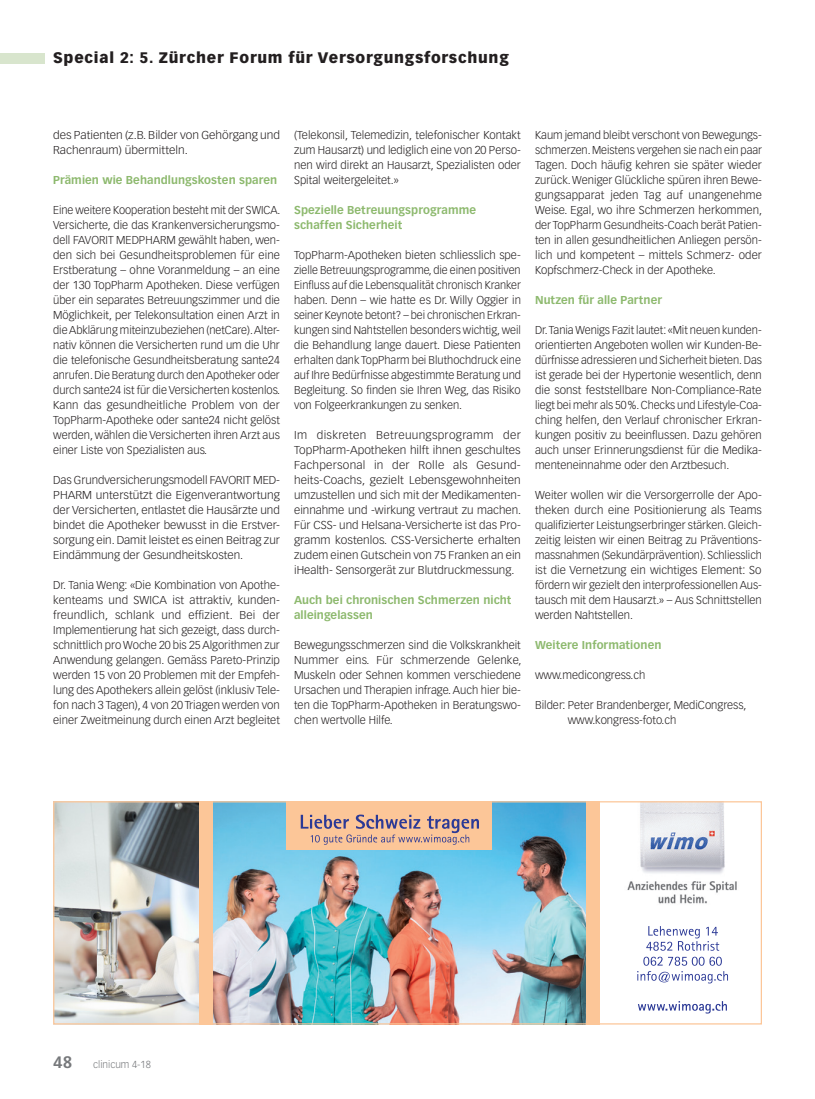
<style>
.page{position:relative;width:815px;height:1099px;background:#fff}
.page>*{position:absolute;margin:0;border:0;box-sizing:border-box;transform-origin:0 0}
.t1{font:900 15px "Vectora LT Std";letter-spacing:.05em;color:#231f20}
.Lauftext{font:300 11.25px/15px "Vectora LT Std";color:#231f20;text-align:justify}
.Lauftext-2{font:300 11.25px/15px "Vectora LT Std";color:#231f20;text-align:justify;scale:1.05 1}
.ZT_Special{font:700 11.25px/15px "Vectora LT Std";letter-spacing:.005em;color:#8db96e}
.Lauftext-3{font:300 11.25px/15px "Vectora LT Std";color:#231f20;scale:1.06 1}
.t2{font:300 10px "Vectora LT Std";color:#76787b}
.s1{font-weight:700;font-size:16.25px}
</style>
<div class="page">
<div style="left:0;top:53px;width:45px;height:10px;background:#d8e5cd"></div>
<img style="left:55px;top:803px;width:145px;height:219px">
<img style="left:213px;top:803px;width:374px;height:219px">
<div style="left:200px;top:801px;width:13px;height:223px;background:#fcc698"></div>
<div style="left:587px;top:801px;width:13px;height:223px;background:#fcc698"></div>
<div style="left:286px;top:801px;width:206px;height:48px;background:#fcc698"></div>
<img style="left:627px;top:803px;width:110px;height:101px">
<svg style="left:301px;top:814px;width:178px;height:30px"></svg>
<svg style="left:638px;top:1001px;width:89px;height:12px"></svg>
<svg style="left:637px;top:971px;width:91px;height:12px"></svg>
<svg style="left:643px;top:956px;width:79px;height:9px"></svg>
<svg style="left:646px;top:926px;width:73px;height:24px"></svg>
<div style="left:53px;top:801px;width:709px;height:223px;border:1px solid #fcc698"></div>
<h1 class="t1" style="left:53px;top:49px;width:457px">Special 2: 5. Zürcher Forum für Versorgungsforschung</h1>
<p class="Lauftext-3" style="left:53px;top:128px;width:216px">des Patienten (z.B. Bilder von Gehörgang und<br>Rachenraum) übermitteln.</p>
<p class="ZT_Special" style="left:53px;top:173px;width:226px">Prämien wie Behandlungskosten sparen</p>
<p class="Lauftext" style="left:53px;top:203px;width:229px">Eine weitere Kooperation besteht mit der SWICA.<br>Versicherte, die das Krankenversicherungsmo&shy;dell FAVORIT MEDPHARM gewählt haben, wen&shy;den sich bei Gesundheitsproblemen für eine Erstberatung – ohne Voranmeldung – an eine der 130 TopPharm Apotheken. Diese verfügen über ein separates Betreuungszimmer und die Möglichkeit, per Telekonsultation einen Arzt in die Abklärung miteinzubeziehen (netCare). Alter&shy;nativ können die Versicherten rund um die Uhr die telefonische Gesundheitsberatung sante24 anrufen. Die Beratung durch den Apotheker oder durch sante24 ist für die Versicherten kostenlos.<br>Kann das gesundheitliche Problem von der TopPharm-Apotheke oder sante24 nicht gelöst werden, wählen die Versicherten ihren Arzt aus einer Liste von Spezialisten aus.</p>
<p class="Lauftext" style="left:53px;top:473px;width:228px">Das Grundversicherungsmodell FAVORIT MED-PHARM unterstützt die Eigenverantwortung der Versicherten, entlastet die Hausärzte und bindet die Apotheker bewusst in die Erstver&shy;sorgung ein. Damit leistet es einen Beitrag zur Eindämmung der Gesundheitskosten.</p>
<p class="Lauftext" style="left:53px;top:578px;width:228px">Dr. Tania Weng: «Die Kombination von Apothe&shy;kenteams und SWICA ist attraktiv, kunden&shy;freundlich, schlank und effizient. Bei der Implementierung hat sich gezeigt, dass durch&shy;schnittlich pro Woche 20 bis 25 Algorithmen zur Anwendung gelangen. Gemäss Pareto-Prinzip werden 15 von 20 Problemen mit der Empfeh&shy;lung des Apothekers allein gelöst (inklusiv Tele&shy;fon nach 3 Tagen), 4 von 20 Triagen werden von einer Zweitmeinung durch einen Arzt begleitet</p>
<p class="Lauftext" style="left:294px;top:128px;width:228px">(Telekonsil, Telemedizin, telefonischer Kontakt zum Hausarzt) und lediglich eine von 20 Perso&shy;nen wird direkt an Hausarzt, Spezialisten oder Spital weitergeleitet.»</p>
<p class="ZT_Special" style="left:294px;top:203px;width:184px">Spezielle Betreuungsprogramme schaffen Sicherheit</p>
<p class="Lauftext" style="left:294px;top:248px;width:228px">TopPharm-Apotheken bieten schliesslich spe&shy;zielle Betreuungsprogramme, die einen positiven Einfluss auf die Lebensqualität chronisch Kranker haben. Denn – wie hatte es Dr. Willy Oggier in seiner Keynote betont? – bei chronischen Erkran&shy;kungen sind Nahtstellen besonders wichtig, weil die Behandlung lange dauert. Diese Patienten erhalten dank TopPharm bei Bluthochdruck eine auf Ihre Bedürfnisse abgestimmte Beratung und Begleitung. So finden sie Ihren Weg, das Risiko von Folgeerkrankungen zu senken.</p>
<p class="Lauftext-2" style="left:294px;top:428px;width:218px">Im diskreten Betreuungsprogramm der TopPharm-Apotheken hilft ihnen geschultes Fachpersonal in der Rolle als Gesund&shy;heits-Coachs, gezielt Lebensgewohnheiten umzustellen und sich mit der Medikamenten&shy;einnahme und -wirkung vertraut zu machen.<br>Für CSS- und Helsana-Versicherte ist das Pro&shy;gramm kostenlos. CSS-Versicherte erhalten zudem einen Gutschein von 75 Franken an ein iHealth- Sensorgerät zur Blutdruckmessung.</p>
<p class="ZT_Special" style="left:294px;top:593px;width:219px">Auch bei chronischen Schmerzen nicht alleingelassen</p>
<p class="Lauftext" style="left:294px;top:638px;width:229px">Bewegungsschmerzen sind die Volkskrankheit Nummer eins. Für schmerzende Gelenke, Muskeln oder Sehnen kommen verschiedene Ursachen und Therapien infrage. Auch hier bie&shy;ten die TopPharm-Apotheken in Beratungswo&shy;chen wertvolle Hilfe.</p>
<p class="Lauftext" style="left:535px;top:128px;width:229px">Kaum jemand bleibt verschont von Bewegungs&shy;schmerzen. Meistens vergehen sie nach ein paar Tagen. Doch häufig kehren sie später wieder zurück. Weniger Glückliche spüren ihren Bewe&shy;gungsapparat jeden Tag auf unangenehme Weise. Egal, wo ihre Schmerzen herkommen, der TopPharm Gesundheits-Coach berät Patien&shy;ten in allen gesundheitlichen Anliegen persön&shy;lich und kompetent – mittels Schmerz- oder Kopfschmerz-Check in der Apotheke.</p>
<p class="ZT_Special" style="left:535px;top:293px;width:129px">Nutzen für alle Partner</p>
<p class="Lauftext" style="left:535px;top:323px;width:228px">Dr. Tania Wenigs Fazit lautet: «Mit neuen kunden&shy;orientierten Angeboten wollen wir Kunden-Be&shy;dürfnisse adressieren und Sicherheit bieten. Das ist gerade bei der Hypertonie wesentlich, denn die sonst feststellbare Non-Compliance-Rate liegt bei mehr als 50%. Checks und Lifestyle-Coa&shy;ching helfen, den Verlauf chronischer Erkran&shy;kungen positiv zu beeinflussen. Dazu gehören auch unser Erinnerungsdienst für die Medika&shy;menteneinnahme oder den Arztbesuch.</p>
<p class="Lauftext" style="left:535px;top:488px;width:228px">Weiter wollen wir die Versorgerrolle der Apo&shy;theken durch eine Positionierung als Teams qualifizierter Leistungserbringer stärken. Gleich&shy;zeitig leisten wir einen Beitrag zu Präventions&shy;massnahmen (Sekundärprävention). Schliesslich ist die Vernetzung ein wichtiges Element: So fördern wir gezielt den interprofessionellen Aus&shy;tausch mit dem Hausarzt.» – Aus Schnittstellen werden Nahtstellen.</p>
<p class="ZT_Special" style="left:535px;top:638px;width:128px">Weitere Informationen</p>
<p class="Lauftext" style="left:535px;top:668px;width:112px">www.medicongress.ch</p>
<p class="Lauftext" style="left:568px;top:698px;width:180px;text-indent:-33px">Bilder: Peter Brandenberger, MediCongress, www.kongress-foto.ch</p>
<p class="t2" style="left:53px;top:1058px;width:99px"><span class="s1">48</span> clinicum 4-18</p>
</div>
